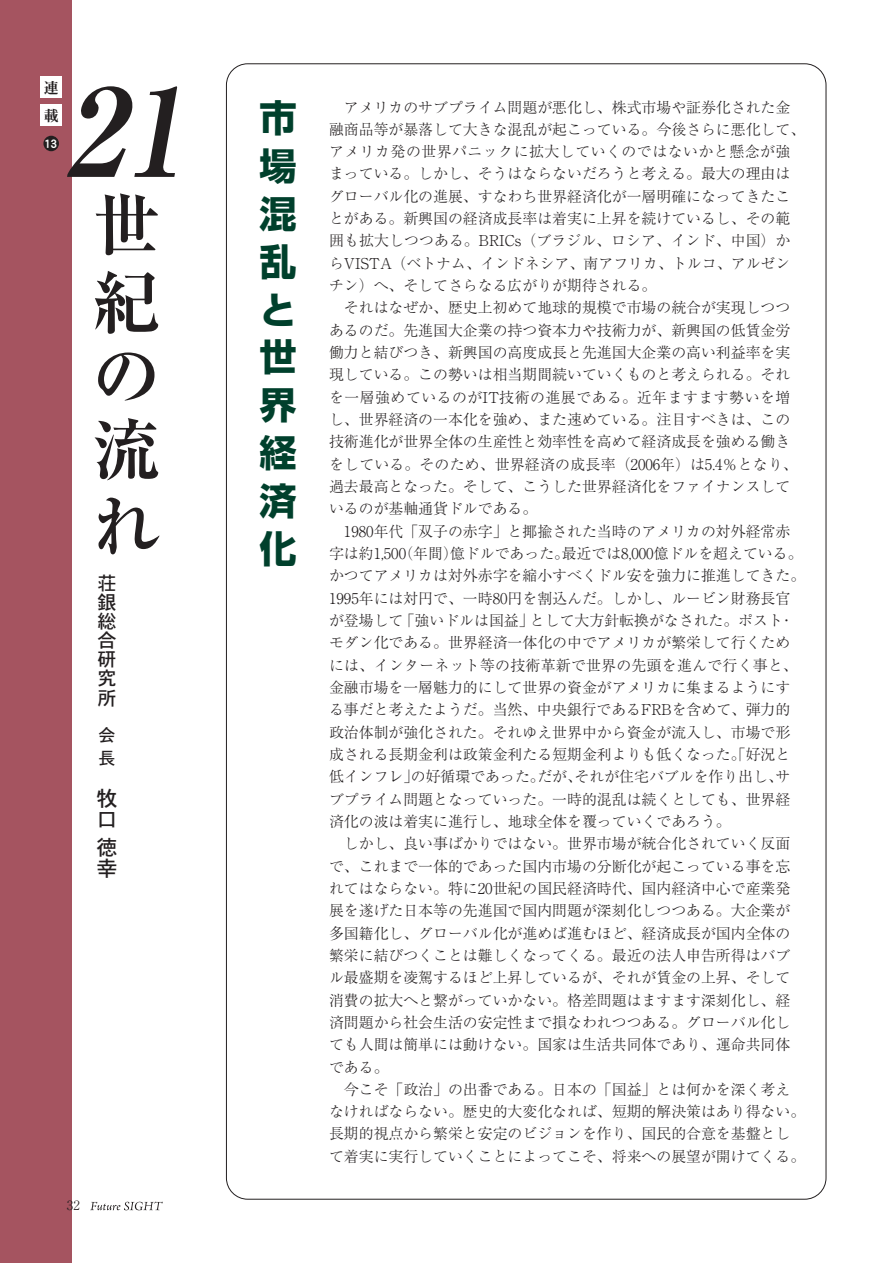
<style>
.page{position:relative;width:893px;height:1263px;background:#fff}
.page>*{position:absolute;margin:0;border:0;box-sizing:border-box;transform-origin:0 0}
.t1{font:italic 121.05px "Ryumin Pro Bold 90 pv RKSJ H";color:#231f20}
.t2{font:68.7px/75.4px "Ryumin Pro Bold 90 pv RKSJ V";color:#231f20}
.t3{font:37.2px/47.8px "VSPF6 SP+Shin Go Pro Bold V";color:#00402c;text-align:justify}
.t4{font:21.3px/21.3px "DFHS Gothic Std W5 90 pv RKSJ V";color:#231f20}
.t5{font:19.2px/19.2px "DFHS Gothic Std W5 90 pv RKSJ V";color:#231f20;text-align:justify}
.t6{font:16.95px/22.6px "DFHS Gothic Std W5 90 pv RKSJ V";color:#231f20}
.t7{font:300 14.85px/22.4px "H69 TM50+Ryumin Pro";color:#231f20}
.t8{font:14.85px/28px "DFHS Mincho Std W7 90 pv RKSJ V";color:#231f20}
.t9{font:12.75px "DFHS Gothic Std W7 90 pv RKSJ H";color:#fff}
.t10{font:300 12.75px "H69 TM50+Ryumin Pro";color:#231f20}
</style>
<div class="page">
<div style="left:0;top:0;width:72px;height:1263px;background:#a55460"></div>
<div style="left:40px;top:77px;width:22px;height:21px;background:#fff"></div>
<div style="left:40px;top:105px;width:22px;height:21px;background:#fff"></div>
<div style="left:43px;top:136px;width:16px;height:15px;background:#231f20;border-radius:50%"></div>
<svg style="left:90px;top:1201px;width:73px;height:9px"></svg>
<p class="t8" style="left:44px;top:73px;width:16px">連載</p>
<p class="t9" style="left:44px;top:136px;width:15px">13</p>
<h1 class="t1" style="left:64px;top:35px;width:154px">21</h1>
<h2 class="t2" style="left:92px;top:180px;width:68px;line-height:78.6px">世紀</h2>
<h2 class="t2" style="left:92px;top:333px;width:69px;text-align:justify">の流れ</h2>
<p class="t5" style="left:98px;top:573px;width:20px">荘銀総合研究所</p>
<p class="t6" style="left:99px;top:723px;width:18px">会長</p>
<h3 class="t4" style="left:96px;top:787px;width:22px">牧口</h3>
<h3 class="t4" style="left:96px;top:836px;width:22px">徳幸</h3>
<p class="t10" style="left:67px;top:1195px;width:21px">32</p>
<h3 class="t3" style="left:259px;top:90px;width:39px">市場混乱と世界経済化</h3>
<p class="t7" style="left:329px;top:95px;width:478px;text-indent:15px">アメリカのサブプライム問題が悪化し、株式市場や証券化された金融商品等が暴落して大きな混乱が起こっている。今後さらに悪化して、アメリカ発の世界パニックに拡大していくのではないかと懸念が強まっている。しかし、そうはならないだろうと考える。最大の理由はグローバル化の進展、すなわち世界経済化が一層明確になってきたことがある。新興国の経済成長率は着実に上昇を続けているし、その範囲も拡大しつつある。BRICs（ブラジル、ロシア、インド、中国）からVISTA（ベトナム、インドネシア、南アフリカ、トルコ、アルゼンチン）へ、そしてさらなる広がりが期待される。</p>
<p class="t7" style="left:329px;top:295px;width:470px;text-indent:15px">それはなぜか、歴史上初めて地球的規模で市場の統合が実現しつつあるのだ。先進国大企業の持つ資本力や技術力が、新興国の低賃金労働力と結びつき、新興国の高度成長と先進国大企業の高い利益率を実現している。この勢いは相当期間続いていくものと考えられる。それを一層強めているのがIT技術の進展である。近年ますます勢いを増し、世界経済の一本化を強め、また速めている。注目すべきは、この技術進化が世界全体の生産性と効率性を高めて経済成長を強める働きをしている。そのため、世界経済の成長率（2006年）は5.4％となり、過去最高となった。そして、こうした世界経済化をファイナンスしているのが基軸通貨ドルである。</p>
<p class="t7" style="left:329px;top:519px;width:478px;text-indent:15px">1980年代「双子の赤字」と揶揄された当時のアメリカの対外経常赤字は約1,50（0年間）億ドルであった。最近では8,000億ドルを超えている。かつてアメリカは対外赤字を縮小すべくドル安を強力に推進してきた。1995年には対円で、一時80円を割込んだ。しかし、ルービン財務長官が登場して「強いドルは国益」として大方針転換がなされた。ポスト・モダン化である。世界経済一体化の中でアメリカが繁栄して行くためには、インターネット等の技術革新で世界の先頭を進んで行く事と、金融市場を一層魅力的にして世界の資金がアメリカに集まるようにする事だと考えたようだ。当然、中央銀行であるFRBを含めて、弾力的政治体制が強化された。それゆえ世界中から資金が流入し、市場で形成される長期金利は政策金利たる短期金利よりも低くなった。「好況と低インフレ」の好循環であった。だが、それが住宅バブルを作り出し、サブプライム問題となっていった。一時的混乱は続くとしても、世界経済化の波は着実に進行し、地球全体を覆っていくであろう。</p>
<p class="t7" style="left:329px;top:831px;width:463px;text-align:justify;text-indent:15px">しかし、良い事ばかりではない。世界市場が統合化されていく反面で、これまで一体的であった国内市場の分断化が起こっている事を忘れてはならない。特に20世紀の国民経済時代、国内経済中心で産業発展を遂げた日本等の先進国で国内問題が深刻化しつつある。大企業が多国籍化し、グローバル化が進めば進むほど、経済成長が国内全体の繁栄に結びつくことは難しくなってくる。最近の法人申告所得はバブル最盛期を凌駕するほど上昇しているが、それが賃金の上昇、そして消費の拡大へと繋がっていかない。格差問題はますます深刻化し、経済問題から社会生活の安定性まで損なわれつつある。グローバル化しても人間は簡単には動けない。国家は生活共同体であり、運命共同体である。</p>
<p class="t7" style="left:329px;top:1077px;width:478px;text-indent:15px">今こそ「政治」の出番である。日本の「国益」とは何かを深く考えなければならない。歴史的大変化なれば、短期的解決策はあり得ない。長期的視点から繁栄と安定のビジョンを作り、国民的合意を基盤として着実に実行していくことによってこそ、将来への展望が開けてくる。</p>
</div>
